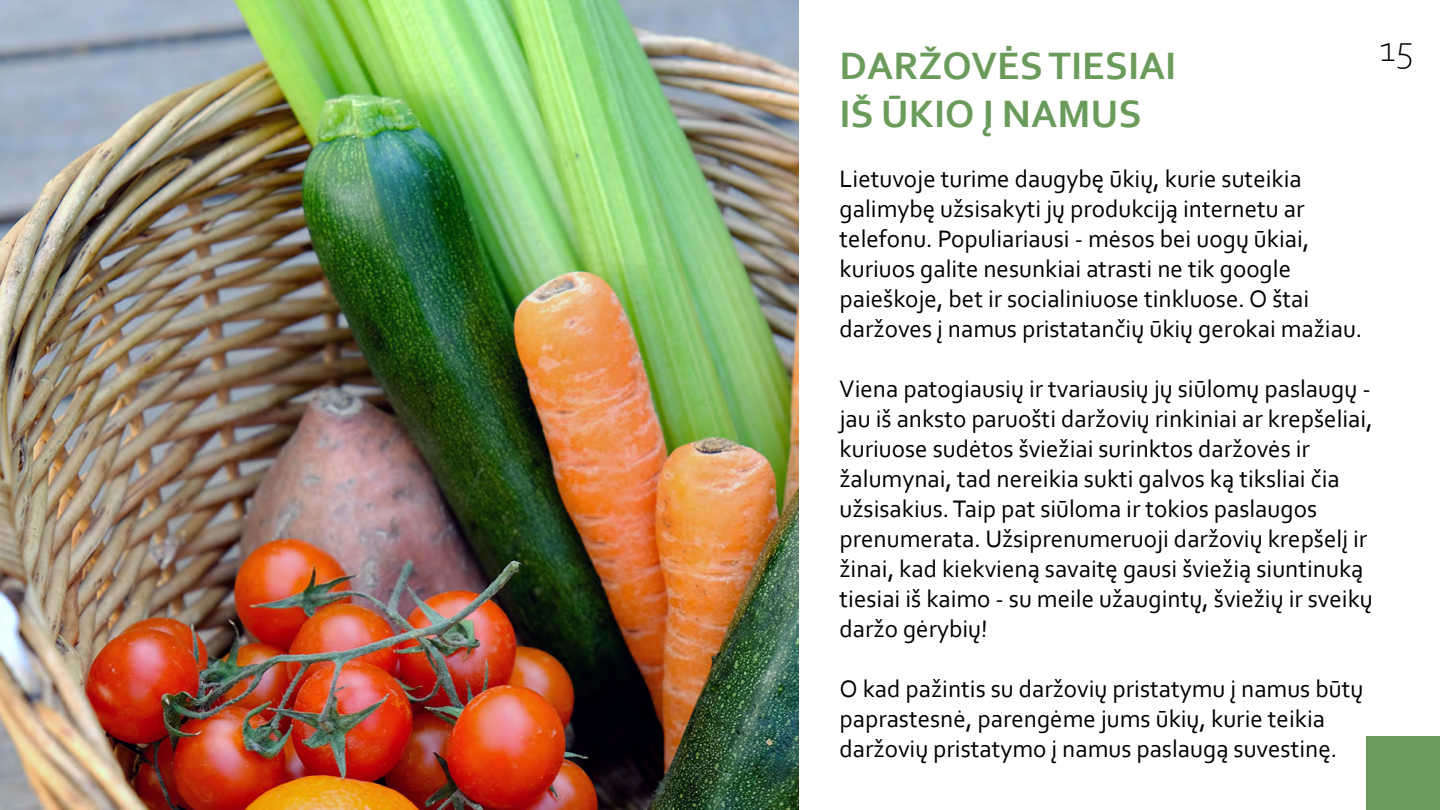
<style>
.page{position:relative;width:1440px;height:810px;background:#fff}
.page>*{position:absolute;margin:0;border:0;box-sizing:border-box;transform-origin:0 0}
.t1{font:700 40px/48px "Corbel";color:#6a9b5b}
.t2{font:300 39.2px "Corbel";color:#000}
.t3{font:25px/30px "Corbel";color:#000}
</style>
<div class="page">
<img style="left:0;top:0;width:799px;height:810px">
<div style="left:1367px;top:737px;width:73px;height:73px;background:#6a9b5b"></div>
<h1 class="t1" style="left:840px;top:41px;width:338px">DARŽOVĖS TIESIAI<br>IŠ ŪKIO Į NAMUS</h1>
<p class="t3" style="left:840px;top:163px;width:524px">Lietuvoje turime daugybę ūkių, kurie suteikia galimybę užsisakyti jų produkciją internetu ar telefonu. Populiariausi - mėsos bei uogų ūkiai, kuriuos galite nesunkiai atrasti ne tik google paieškoje, bet ir socialiniuose tinkluose. O štai daržoves į namus pristatančių ūkių gerokai mažiau.</p>
<p class="t3" style="left:840px;top:373px;width:535px">Viena patogiausių ir tvariausių jų siūlomų paslaugų - jau iš anksto paruošti daržovių rinkiniai ar krepšeliai, kuriuose sudėtos šviežiai surinktos daržovės ir žalumynai, tad nereikia sukti galvos ką tiksliai čia užsisakius. Taip pat siūloma ir tokios paslaugos prenumerata. Užsiprenumeruoji daržovių krepšelį ir žinai, kad kiekvieną savaitę gausi šviežią siuntinuką tiesiai iš kaimo - su meile užaugintų, šviežių ir sveikų daržo gėrybių!</p>
<p class="t3" style="left:840px;top:673px;width:525px">O kad pažintis su daržovių pristatymu į namus būtų paprastesnė, parengėme jums ūkių, kurie teikia daržovių pristatymo į namus paslaugą suvestinę.</p>
<h2 class="t2" style="left:1379px;top:23px;width:36px">15</h2>
</div>
